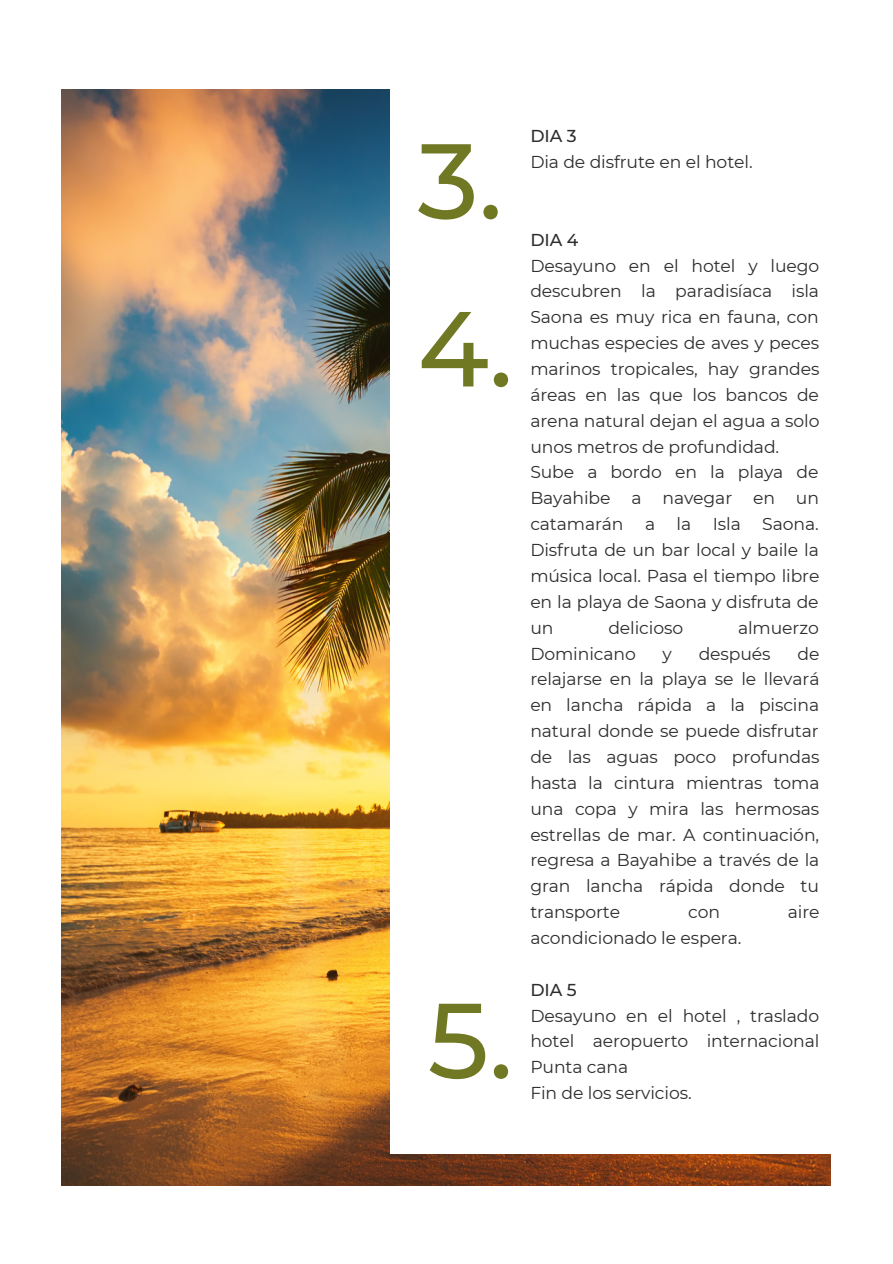
<style>
.page{position:relative;width:893px;height:1264px;background:#fff}
.page>*{position:absolute;margin:0;border:0;box-sizing:border-box;transform-origin:0 0}
.t1{font:500 106.35px/167.7px "Montserrat";color:#717824}
.t2{font:17.25px/25.8px "Montserrat";letter-spacing:-.005em;color:#2d2d2d}
.t3{font:500 17.25px "Montserrat";letter-spacing:-.005em;color:#2d2d2d}
</style>
<div class="page">
<img style="left:62px;top:89px;width:768px;height:1096px">
<div style="left:390px;top:76px;width:502px;height:1078px;background:#fff"></div>
<h1 class="t1" style="left:417px;top:97px;width:97px">3.<br>4.</h1>
<h1 class="t1" style="left:428px;top:956px;width:87px">5.</h1>
<p class="t3" style="left:530px;top:125px;width:48px">DIA 3</p>
<p class="t2" style="left:530px;top:149px;width:224px">Dia de disfrute en el hotel.</p>
<p class="t3" style="left:530px;top:229px;width:49px">DIA 4</p>
<p class="t2" style="left:530px;top:252px;width:291px">Desayuno en el hotel y luego descubren la paradisíaca isla<br>Saona es muy rica en fauna, con muchas especies de aves y peces marinos tropicales, hay grandes áreas en las que los bancos de arena natural dejan el agua a solo unos metros de profundidad.<br>Sube a bordo en la playa de<br>Bayahibe a navegar en un catamarán a la Isla Saona.<br>Disfruta de un bar local y baile la música local. Pasa el tiempo libre en la playa de Saona y disfruta de un</p>
<p class="t2" style="left:608px;top:614px;width:76px">delicioso</p>
<p class="t2" style="left:738px;top:614px;width:82px">almuerzo</p>
<p class="t2" style="left:530px;top:640px;width:107px">Dominicano</p>
<p class="t2" style="left:662px;top:640px;width:11px">y</p>
<p class="t2" style="left:698px;top:640px;width:73px">después</p>
<p class="t2" style="left:530px;top:640px;width:291px;text-align:justify;text-indent:267px">de relajarse en la playa se le llevará en lancha rápida a la piscina natural donde se puede disfrutar de las aguas poco profundas hasta la cintura mientras toma una copa y mira las hermosas estrellas de mar. A continuación, regresa a Bayahibe a través de la gran lancha rápida donde tu transporte</p>
<p class="t2" style="left:688px;top:899px;width:33px">con</p>
<p class="t2" style="left:787px;top:899px;width:33px">aire</p>
<p class="t2" style="left:530px;top:924px;width:213px">acondicionado le espera.</p>
<p class="t3" style="left:530px;top:979px;width:48px">DIA 5</p>
<p class="t2" style="left:530px;top:1002px;width:290px">Desayuno en el hotel , traslado hotel aeropuerto internacional<br>Punta cana<br>Fin de los servicios.</p>
</div>
